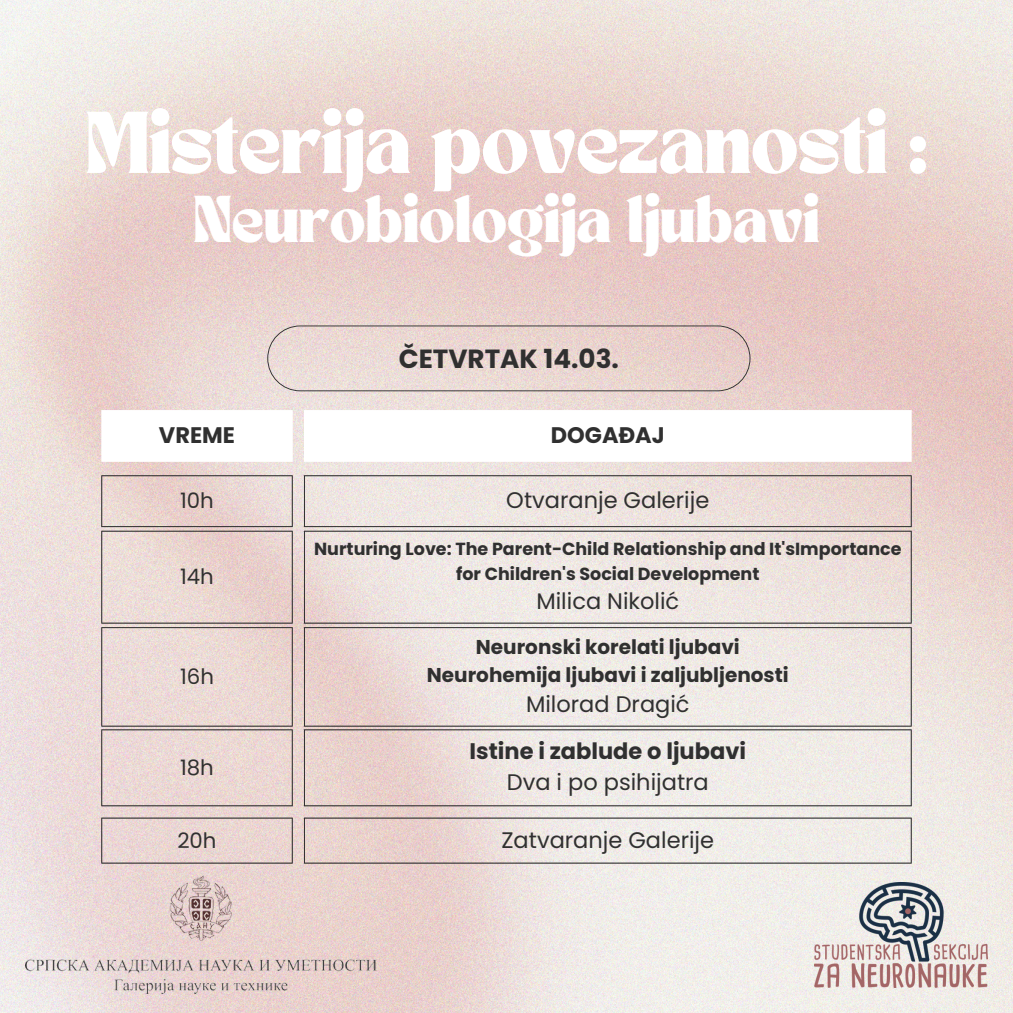
<style>
.page{position:relative;width:1013px;height:1013px;background:#fff}
.page>*{position:absolute;margin:0;border:0;box-sizing:border-box;transform-origin:0 0}
.t1{font:61.25px "TANNIMBUS";color:#fff}
.t2{font:46.25px "TANNIMBUS";color:#fff}
.t3{font:700 26.25px "Poppins";color:#303030}
.t4{font:22.5px "Poppins";color:#303030}
.t5{font:700 22.5px "Poppins";color:#303030}
.t6{font:21.25px "Poppins";color:#303030}
.t7{font:700 20px "Poppins";color:#303030}
.t8{font:700 17.5px/24.4px "Poppins";color:#303030;text-align:center}
</style>
<div class="page">
<img style="left:0;top:0;width:1012px;height:1012px">
<svg style="left:267px;top:325px;width:483px;height:66px"></svg>
<svg style="left:101px;top:410px;width:810px;height:52px"></svg>
<hr style="left:101px;top:476px;width:1px;height:50px;background:#303030">
<hr style="left:292px;top:476px;width:1px;height:50px;background:#303030">
<hr style="left:101px;top:475px;width:192px;height:1px;background:#303030">
<hr style="left:101px;top:526px;width:192px;height:1px;background:#303030">
<hr style="left:304px;top:476px;width:1px;height:50px;background:#303030">
<hr style="left:910px;top:476px;width:1px;height:50px;background:#303030">
<hr style="left:304px;top:475px;width:607px;height:1px;background:#303030">
<hr style="left:304px;top:526px;width:607px;height:1px;background:#303030">
<hr style="left:101px;top:531px;width:1px;height:91px;background:#303030">
<hr style="left:292px;top:531px;width:1px;height:91px;background:#303030">
<hr style="left:101px;top:530px;width:192px;height:1px;background:#303030">
<hr style="left:101px;top:622px;width:192px;height:1px;background:#303030">
<hr style="left:304px;top:531px;width:1px;height:91px;background:#303030">
<hr style="left:910px;top:531px;width:1px;height:91px;background:#303030">
<hr style="left:304px;top:530px;width:607px;height:1px;background:#303030">
<hr style="left:304px;top:622px;width:607px;height:1px;background:#303030">
<hr style="left:101px;top:628px;width:1px;height:97px;background:#303030">
<hr style="left:292px;top:628px;width:1px;height:97px;background:#303030">
<hr style="left:101px;top:627px;width:192px;height:1px;background:#303030">
<hr style="left:101px;top:725px;width:192px;height:1px;background:#303030">
<hr style="left:304px;top:628px;width:1px;height:97px;background:#303030">
<hr style="left:910px;top:628px;width:1px;height:97px;background:#303030">
<hr style="left:304px;top:627px;width:607px;height:1px;background:#303030">
<hr style="left:304px;top:725px;width:607px;height:1px;background:#303030">
<hr style="left:101px;top:730px;width:1px;height:75px;background:#303030">
<hr style="left:292px;top:730px;width:1px;height:75px;background:#303030">
<hr style="left:101px;top:729px;width:192px;height:1px;background:#303030">
<hr style="left:101px;top:805px;width:192px;height:1px;background:#303030">
<hr style="left:304px;top:730px;width:1px;height:75px;background:#303030">
<hr style="left:910px;top:730px;width:1px;height:75px;background:#303030">
<hr style="left:304px;top:729px;width:607px;height:1px;background:#303030">
<hr style="left:304px;top:805px;width:607px;height:1px;background:#303030">
<hr style="left:101px;top:818px;width:1px;height:44px;background:#303030">
<hr style="left:292px;top:818px;width:1px;height:44px;background:#303030">
<hr style="left:101px;top:817px;width:192px;height:1px;background:#303030">
<hr style="left:101px;top:862px;width:192px;height:1px;background:#303030">
<hr style="left:304px;top:818px;width:1px;height:44px;background:#303030">
<hr style="left:910px;top:818px;width:1px;height:44px;background:#303030">
<hr style="left:304px;top:817px;width:607px;height:1px;background:#303030">
<hr style="left:304px;top:862px;width:607px;height:1px;background:#303030">
<img style="left:814px;top:882px;width:173px;height:105px">
<img style="left:26px;top:875px;width:350px;height:118px">
<h1 class="t1" style="left:86px;top:108px;width:843px">Misterija povezanosti :</h1>
<h1 class="t2" style="left:193px;top:193px;width:627px">Neurobiologija ljubavi</h1>
<p class="t3" style="left:399px;top:340px;width:222px">ČETVRTAK 14.03.</p>
<p class="t5" style="left:159px;top:419px;width:78px">VREME</p>
<p class="t5" style="left:551px;top:419px;width:115px">DOGAĐAJ</p>
<p class="t6" style="left:180px;top:486px;width:35px">10h</p>
<p class="t4" style="left:506px;top:484px;width:204px">Otvaranje Galerije</p>
<p class="t6" style="left:180px;top:562px;width:35px">14h</p>
<p class="t6" style="left:180px;top:662px;width:35px">16h</p>
<p class="t6" style="left:180px;top:753px;width:35px">18h</p>
<p class="t8" style="left:314px;top:537px;width:589px">Nurturing Love: The Parent-Child Relationship and It'sImportance for Children's Social Development</p>
<p class="t4" style="left:536px;top:585px;width:144px">Milica Nikolić</p>
<p class="t7" style="left:476px;top:633px;width:265px">Neuronski korelati ljubavi</p>
<p class="t7" style="left:427px;top:660px;width:363px">Neurohemija ljubavi i zaljubljenosti</p>
<p class="t4" style="left:526px;top:688px;width:165px">Milorad Dragić</p>
<p class="t5" style="left:469px;top:735px;width:278px">Istine i zablude o ljubavi</p>
<p class="t4" style="left:507px;top:766px;width:203px">Dva i po psihijatra</p>
<p class="t6" style="left:177px;top:825px;width:41px">20h</p>
<p class="t4" style="left:501px;top:824px;width:214px">Zatvaranje Galerije</p>
</div>
